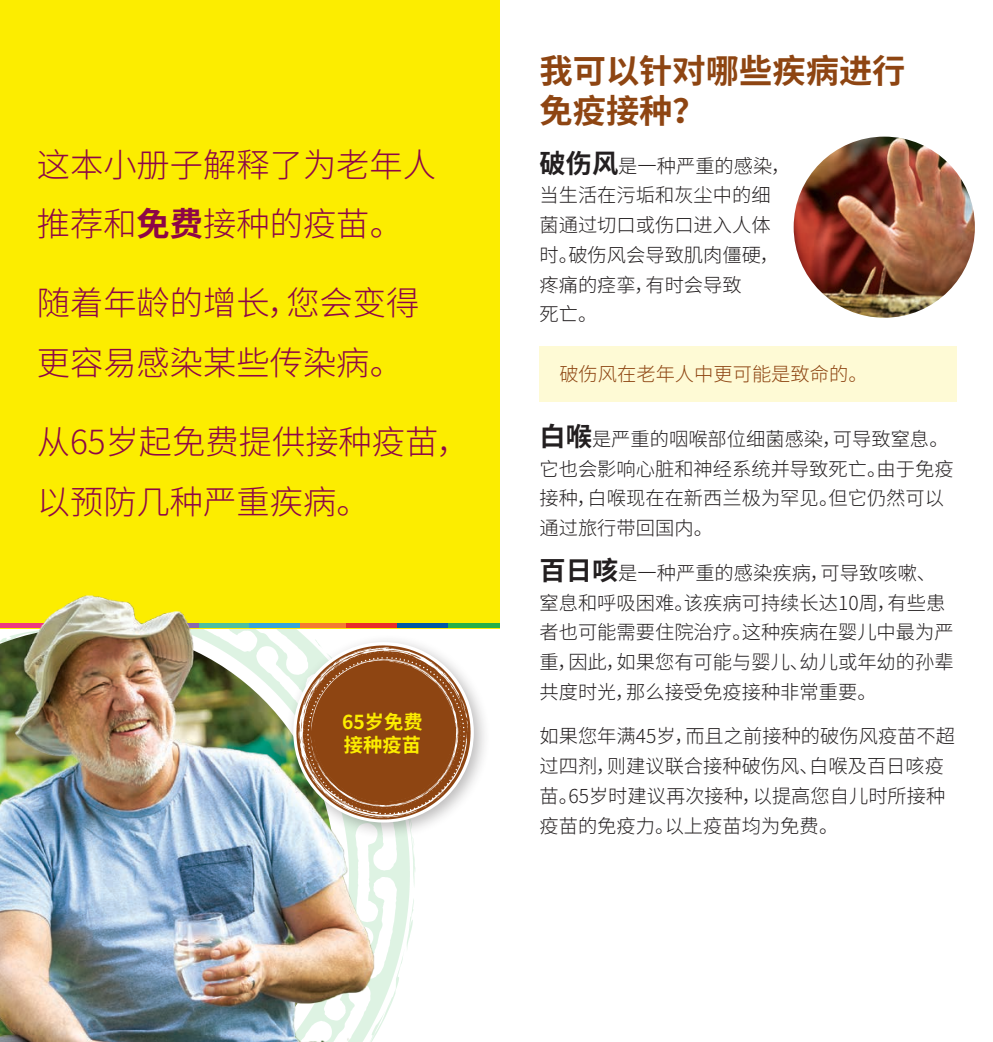
<style>
.page{position:relative;width:993px;height:1042px;background:#fff}
.page>*{position:absolute;margin:0;border:0;box-sizing:border-box;transform-origin:0 0}
.t1{font:300 33.25px/59.5px "Noto Sans CJ Ksc";color:#8d0647}
.t2{font:700 33.25px/39.9px "Noto Sans CJ Ksc";color:#8e4512}
.t3{font:300 19.25px/29.8px "Noto Sans CJ Ksc";color:#231f20}
.t4{font:300 19.25px "Noto Sans CJ Ksc";color:#8e4512}
.t5{font:700 19.25px/23.1px "Noto Sans CJ Ksc";color:#fced00}
.s1{font-weight:700}
.s2{font-weight:700;font-size:26.25px}
</style>
<div class="page">
<img style="left:379px;top:628px;width:41px;height:401px">
<div style="left:0;top:0;width:499px;height:628px;background:#fced00"></div>
<div style="left:346px;top:623px;width:51px;height:5px;background:#e82d2a"></div>
<div style="left:397px;top:623px;width:51px;height:5px;background:#0058a5"></div>
<div style="left:448px;top:623px;width:51px;height:5px;background:#26af49"></div>
<div style="left:539px;top:346px;width:417px;height:55px;background:#fefad5"></div>
<img style="left:0;top:595px;width:379px;height:447px">
<div style="left:284px;top:633px;width:206px;height:207px;background:#231f20;opacity:.3"></div>
<img style="left:296px;top:645px;width:174px;height:174px">
<div style="left:313px;top:662px;width:140px;height:140px;background:#8e4512;border-radius:50%"></div>
<img style="left:793px;top:137px;width:181px;height:181px;border-radius:91px">
<svg style="left:0;top:1038px;width:3px;height:4px"></svg>
<h1 class="t1" style="left:37px;top:135px;width:401px">这本小册子解释了为老年人推荐和<span class="s1">免费</span>接种的疫苗。</h1>
<h1 class="t1" style="left:37px;top:274px;width:384px">随着年龄的增长，您会变得更容易感染某些传染病。</h1>
<h1 class="t1" style="left:37px;top:413px;width:434px">从65岁起免费提供接种疫苗，以预防几种严重疾病。</h1>
<p class="t5" style="left:342px;top:710px;width:82px">65岁免费接种疫苗</p>
<h1 class="t2" style="left:539px;top:52px;width:367px">我可以针对哪些疾病进行免疫接种？</h1>
<p class="t3" style="left:539px;top:151px;width:252px"><span class="s2">破伤风</span>是一种严重的感染，当生活在污垢和灰尘中的细菌通过切口或伤口进入人体时。破伤风会导致肌肉僵硬，疼痛的痉挛，有时会导致<br>死亡。</p>
<p class="t4" style="left:559px;top:363px;width:310px">破伤风在老年人中更可能是致命的。</p>
<p class="t3" style="left:539px;top:424px;width:415px"><span class="s2">白喉</span>是严重的咽喉部位细菌感染，可导致窒息。它也会影响心脏和神经系统并导致死亡。由于免疫接种，白喉现在在新西兰极为罕见。但它仍然可以通过旅行带回国内。</p>
<p class="t3" style="left:539px;top:558px;width:415px"><span class="s2">百日咳</span>是一种严重的感染疾病，可导致咳嗽、窒息和呼吸困难。该疾病可持续长达10周，有些患者也可能需要住院治疗。这种疾病在婴儿中最为严重，因此，如果您有可能与婴儿、幼儿或年幼的孙辈共度时光，那么接受免疫接种非常重要。</p>
<p class="t3" style="left:539px;top:722px;width:417px">如果您年满45岁，而且之前接种的破伤风疫苗不超过四剂，则建议联合接种破伤风、白喉及百日咳疫苗。65岁时建议再次接种，以提高您自儿时所接种疫苗的免疫力。以上疫苗均为免费。</p>
</div>
